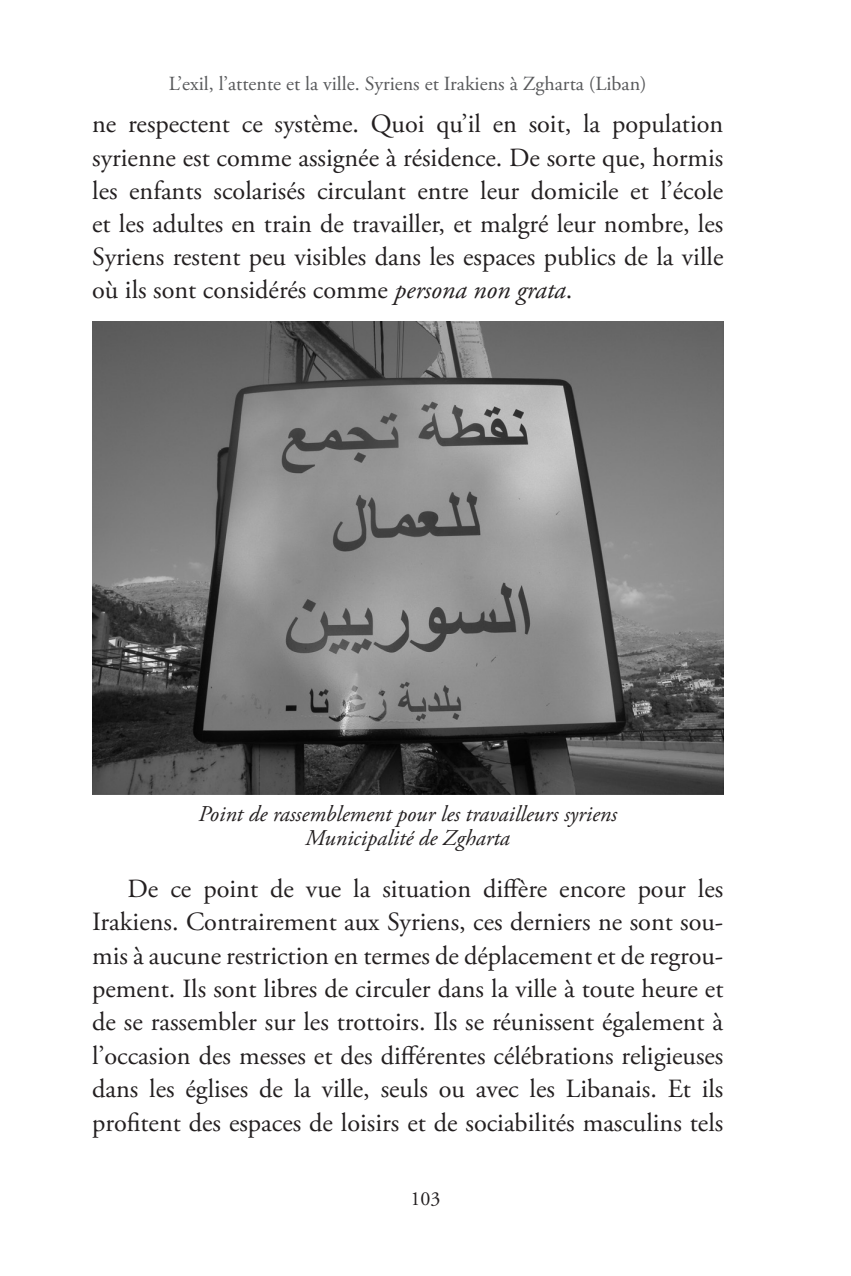
<style>
.page{position:relative;width:851px;height:1276px;background:#fff}
.page>*{position:absolute;margin:0;border:0;box-sizing:border-box;transform-origin:0 0}
.Paragraphe{font:26.25px/33.5px "Adobe Garamond Pro";color:#231f20;text-align:justify}
.t1{font:italic 22.5px/24.2px "Adobe Garamond Pro";color:#231f20;text-align:center}
.t2{font:20px "Adobe Garamond Pro";color:#57585a}
.t3{font:20px "Adobe Garamond Pro";color:#231f20}
.s1{font-style:italic}
</style>
<div class="page">
<img style="left:92px;top:321px;width:631px;height:473px">
<p class="t2" style="left:169px;top:71px;width:479px">L’exil, l’attente et la ville. Syriens et Irakiens à Zgharta (Liban)</p>
<p class="Paragraphe" style="left:92px;top:109px;width:632px">ne respectent ce système. Quoi qu’il en soit, la population syrienne est comme assignée à résidence. De sorte que, hormis les enfants scolarisés circulant entre leur domicile et l’école et les adultes en train de travailler, et malgré leur nombre, les Syriens restent peu visibles dans les espaces publics de la ville où ils sont considérés comme <span class="s1">persona non grata</span>.</p>
<p class="t1" style="left:198px;top:802px;width:420px">Point de rassemblement pour les travailleurs syriens<br>Municipalité de Zgharta</p>
<p class="Paragraphe" style="left:92px;top:872px;width:632px;text-indent:35px">De ce point de vue la situation diffère encore pour les Irakiens. Contrairement aux Syriens, ces derniers ne sont sou&shy;mis à aucune restriction en termes de déplacement et de regrou&shy;pement. Ils sont libres de circuler dans la ville à toute heure et de se rassembler sur les trottoirs. Ils se réunissent également à l’occasion des messes et des différentes célébrations religieuses dans les églises de la ville, seuls ou avec les Libanais. Et ils profitent des espaces de loisirs et de sociabilités masculins tels</p>
<p class="t3" style="left:410px;top:1186px;width:31px">103</p>
</div>
